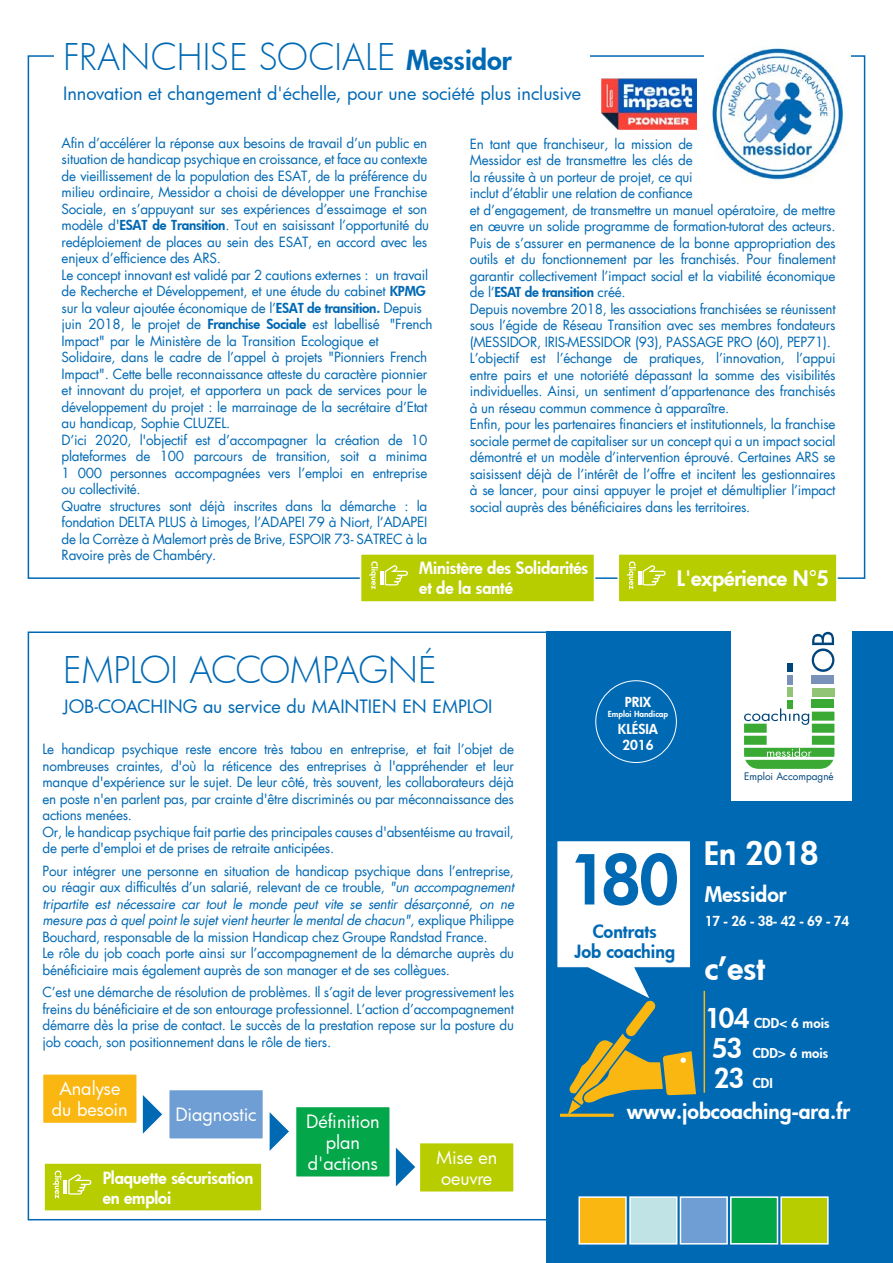
<style>
.page{position:relative;width:893px;height:1263px;background:#fff}
.page>*{position:absolute;margin:0;border:0;box-sizing:border-box;transform-origin:0 0}
.t1{font:800 66.75px "Futura";color:#0069b4}
.t2{font:300 36px "Futura";color:#0069b4}
.t3{font:800 31.65px "Futura";color:#fff}
.t4{font:800 21px "Futura";color:#fff}
.t5{font:18px "Futura";color:#0069b4}
.t6{font:18px/21px "Futura";letter-spacing:-.005em;color:#fff;text-align:center}
.t7{font:800 17.85px/20.1px "Futura";color:#0069b4;text-align:center}
.t8{font:800 16.5px/19.8px "Futura";letter-spacing:-.01em;color:#fff}
.t9{font:13.5px/16.5px "Futura";letter-spacing:-.02em;color:#0069b4}
.t10{font:800 13.5px "Futura";letter-spacing:-.02em;color:#fff}
.t11{font:800 13.5px/16.4px "Futura";color:#fff;text-align:center}
.t12{font:800 13.35px "Futura";color:#fff}
.t13{font:9.9px "Futura";color:#00457c}
.t14{font:800 8.25px "Futura";color:#fff}
.s1{font-weight:800;font-size:27px}
.s2{font-weight:800}
.s3{font-style:italic}
.s4{font-size:26.7px}
</style>
<div class="page">
<div style="left:546px;top:632px;width:347px;height:631px;background:#0069b4"></div>
<svg style="left:557px;top:841px;width:139px;height:276px"></svg>
<div style="left:595px;top:680px;width:82px;height:83px;border:1px solid #fff;border-radius:50%"></div>
<div style="left:731px;top:611px;width:121px;height:190px;background:#fff"></div>
<div style="left:787px;top:663px;width:5px;height:9px;background:#00457c"></div>
<div style="left:787px;top:675px;width:5px;height:9px;background:#7a92ba"></div>
<div style="left:787px;top:687px;width:5px;height:9px;background:#91c575"></div>
<div style="left:787px;top:700px;width:5px;height:8px;background:#3aaa35"></div>
<svg style="left:744px;top:708px;width:90px;height:61px"></svg>
<svg style="left:812px;top:632px;width:22px;height:40px"></svg>
<div style="left:811px;top:699px;width:23px;height:9px;background:#3aaa35"></div>
<div style="left:812px;top:688px;width:22px;height:8px;background:#91c575"></div>
<div style="left:811px;top:675px;width:23px;height:9px;background:#7a92ba"></div>
<img style="left:712px;top:48px;width:132px;height:132px">
<div style="left:629px;top:1196px;width:48px;height:48px;background:#c0e3e6;border:2px solid #fff"></div>
<div style="left:680px;top:1196px;width:48px;height:48px;background:#6f9ed4;border:2px solid #fff"></div>
<div style="left:730px;top:1196px;width:48px;height:48px;background:#04a64a;border:2px solid #fff"></div>
<div style="left:780px;top:1196px;width:49px;height:48px;background:#b7cd00;border:2px solid #fff"></div>
<div style="left:578px;top:1196px;width:49px;height:48px;background:#fab712;border:2px solid #fff"></div>
<hr style="left:704px;top:991px;width:1px;height:102px;background:#fab712">
<div style="left:617px;top:553px;width:221px;height:50px;background:#b7cd00;border:2px solid #fff"></div>
<svg style="left:642px;top:565px;width:24px;height:20px"></svg>
<hr style="left:638px;top:571px;width:3px;height:14px;background:#fff">
<svg style="left:627px;top:561px;width:9px;height:28px"></svg>
<div style="left:360px;top:553px;width:235px;height:50px;background:#b7cd00;border:2px solid #fff"></div>
<svg style="left:385px;top:565px;width:23px;height:20px"></svg>
<hr style="left:380px;top:571px;width:4px;height:14px;background:#fff">
<svg style="left:369px;top:561px;width:9px;height:28px"></svg>
<img style="left:601px;top:78px;width:95px;height:52px">
<div style="left:43px;top:1162px;width:220px;height:50px;background:#b7cd00;border:2px solid #fff"></div>
<svg style="left:68px;top:1174px;width:24px;height:20px"></svg>
<hr style="left:64px;top:1180px;width:3px;height:14px;background:#fff">
<svg style="left:53px;top:1170px;width:9px;height:28px"></svg>
<div style="left:43px;top:1074px;width:94px;height:49px;background:#fab712"></div>
<div style="left:42px;top:1073px;width:96px;height:51px;border:2px solid #fff"></div>
<div style="left:169px;top:1089px;width:94px;height:50px;background:#6f9ed4"></div>
<div style="left:168px;top:1089px;width:96px;height:51px;border:2px solid #fff"></div>
<div style="left:296px;top:1106px;width:94px;height:71px;background:#04a64a"></div>
<div style="left:295px;top:1106px;width:96px;height:72px;border:2px solid #fff"></div>
<div style="left:419px;top:1142px;width:95px;height:50px;background:#b7cd00"></div>
<div style="left:419px;top:1142px;width:96px;height:51px;border:2px solid #fff"></div>
<svg style="left:142px;top:1094px;width:21px;height:40px"></svg>
<svg style="left:269px;top:1112px;width:20px;height:39px"></svg>
<svg style="left:395px;top:1148px;width:20px;height:39px"></svg>
<h2 class="t2" style="left:63px;top:33px;width:450px">FRANCHISE SOCIALE <span class="s1">Messidor</span></h2>
<h3 class="t5" style="left:63px;top:81px;width:519px">Innovation et changement d'échelle, pour une société plus inclusive</h3>
<p class="t9" style="left:62px;top:134px;width:372px">Afin d’accélérer la réponse aux besoins de travail d’un public en situation de handicap psychique en croissance, et face au contexte de vieillissement de la population des ESAT, de la préférence du milieu ordinaire, Messidor a choisi de développer une Franchise Sociale, en s’appuyant sur ses expériences d’essaimage et son modèle d'<span class="s2">ESAT de Transition</span>. Tout en saisissant l’opportunité du redéploiement de places au sein des ESAT, en accord avec les enjeux d’efficience des ARS.<br>Le concept innovant est validé par 2 cautions externes : un travail de Recherche et Développement, et une étude du cabinet <span class="s2">KPMG </span>sur la valeur ajoutée économique de l’<span class="s2">ESAT de transition.</span> Depuis juin 2018, le projet de <span class="s2">Franchise Sociale</span> est labellisé "French Impact" par le Ministère de la Transition Ecologique et Solidaire, dans le cadre de l’appel à projets "Pionniers French Impact". Cette belle reconnaissance atteste du caractère pionnier et innovant du projet, et apportera un pack de services pour le développement du projet : le marrainage de la secrétaire d’Etat au handicap, Sophie CLUZEL.<br>D’ici 2020, l'objectif est d’accompagner la création de 10 plateformes de 100 parcours de transition, soit a minima 1 000 personnes accompagnées vers l’emploi en entreprise ou collectivité.<br>Quatre structures sont déjà inscrites dans la démarche : la fondation DELTA PLUS à Limoges, l’ADAPEI 79 à Niort, l’ADAPEI de la Corrèze à Malemort près de Brive, ESPOIR 73- SATREC à la Ravoire près de Chambéry.</p>
<p class="t9" style="left:470px;top:135px;width:367px">En tant que franchiseur, la mission de<br>Messidor est de transmettre les clés de<br>la réussite à un porteur de projet, ce qui<br>inclut d’établir une relation de confiance<br>et d’engagement, de transmettre un manuel opératoire, de mettre en œuvre un solide programme de formation-tutorat des acteurs.<br>Puis de s’assurer en permanence de la bonne appropriation des outils et du fonctionnement par les franchisés. Pour finalement garantir collectivement l’impact social et la viabilité économique de l’<span class="s2">ESAT de transition</span> créé.<br>Depuis novembre 2018, les associations franchisées se réunissent sous l’égide de Réseau Transition avec ses membres fondateurs (MESSIDOR, IRIS-MESSIDOR (93), PASSAGE PRO (60), PEP71).<br>L’objectif est l’échange de pratiques, l’innovation, l’appui entre pairs et une notoriété dépassant la somme des visibilités individuelles. Ainsi, un sentiment d’appartenance des franchisés à un réseau commun commence à apparaître.<br>Enfin, pour les partenaires financiers et institutionnels, la franchise sociale permet de capitaliser sur un concept qui a un impact social démontré et un modèle d’intervention éprouvé. Certaines ARS se saisissent déjà de l’intérêt de l’offre et incitent les gestionnaires à se lancer, pour ainsi appuyer le projet et démultiplier l’impact social auprès des bénéficiaires dans les territoires.</p>
<p class="t8" style="left:419px;top:558px;width:171px">Ministère des Solidarités et de la santé</p>
<h3 class="t4" style="left:677px;top:564px;width:154px">L'expérience N°5</h3>
<h2 class="t2" style="left:63px;top:646px;width:375px">EMPLOI ACCOMPAGNÉ</h2>
<h3 class="t5" style="left:63px;top:694px;width:431px">JOB-COACHING au service du MAINTIEN EN EMPLOI</h3>
<p class="t9" style="left:43px;top:741px;width:473px">Le handicap psychique reste encore très tabou en entreprise, et fait l’objet de nombreuses craintes, d'où la réticence des entreprises à l'appréhender et leur manque d'expérience sur le sujet. De leur côté, très souvent, les collaborateurs déjà en poste n'en parlent pas, par crainte d'être discriminés ou par méconnaissance des actions menées.<br>Or, le handicap psychique fait partie des principales causes d'absentéisme au travail, de perte d'emploi et de prises de retraite anticipées.</p>
<p class="t9" style="left:43px;top:862px;width:473px">Pour intégrer une personne en situation de handicap psychique dans l’entreprise, ou réagir aux difficultés d’un salarié, relevant de ce trouble, <span class="s3">"un accompagnement tripartite est nécessaire car tout le monde peut vite se sentir désarçonné, on ne mesure pas à quel point le sujet vient heurter le mental de chacun"</span>, explique Philippe Bouchard, responsable de la mission Handicap chez Groupe Randstad France.<br>Le rôle du job coach porte ainsi sur l’accompagnement de la démarche auprès du bénéficiaire mais également auprès de son manager et de ses collègues.</p>
<p class="t9" style="left:43px;top:984px;width:473px;text-align:justify">C’est une démarche de résolution de problèmes. Il s’agit de lever progressivement les freins du bénéficiaire et de son entourage professionnel. L’action d’accompagnement démarre dès la prise de contact. Le succès de la prestation repose sur la posture du job coach, son positionnement dans le rôle de tiers.</p>
<h3 class="t6" style="left:52px;top:1078px;width:77px">Analyse du besoin</h3>
<h3 class="t6" style="left:175px;top:1104px;width:83px">Diagnostic</h3>
<h3 class="t6" style="left:306px;top:1110px;width:75px">Définition plan d'actions</h3>
<h3 class="t6" style="left:436px;top:1146px;width:63px;text-align:left">Mise en oeuvre</h3>
<p class="t8" style="left:103px;top:1168px;width:152px">Plaquette sécurisation en emploi</p>
<p class="t11" style="left:625px;top:694px;width:28px">PRIX</p>
<p class="t14" style="left:608px;top:709px;width:62px">Emploi Handicap</p>
<p class="t11" style="left:618px;top:720px;width:42px">KLÉSIA<br>2016</p>
<h1 class="t1" style="left:568px;top:837px;width:112px">180</h1>
<h3 class="t7" style="left:574px;top:921px;width:102px">Contrats<br>Job coaching</h3>
<p class="t13" style="left:744px;top:770px;width:91px">Emploi Accompagné</p>
<h3 class="t3" style="left:704px;top:833px;width:116px">En 2018</h3>
<h3 class="t4" style="left:705px;top:880px;width:83px">Messidor</h3>
<p class="t10" style="left:705px;top:912px;width:146px">17 - 26 - 38- 42 - 69 - 74</p>
<h3 class="t3" style="left:705px;top:947px;width:62px">c’est</h3>
<p class="t12" style="left:705px;top:1014px;width:126px"><span class="s4">104</span> CDD&lt; 6 mois</p>
<p class="t12" style="left:712px;top:1044px;width:118px"><span class="s4">53</span> CDD&gt; 6 mois</p>
<p class="t12" style="left:714px;top:1074px;width:60px"><span class="s4">23</span> CDI</p>
<h3 class="t4" style="left:627px;top:1098px;width:225px">www.jobcoaching-ara.fr</h3>
</div>
